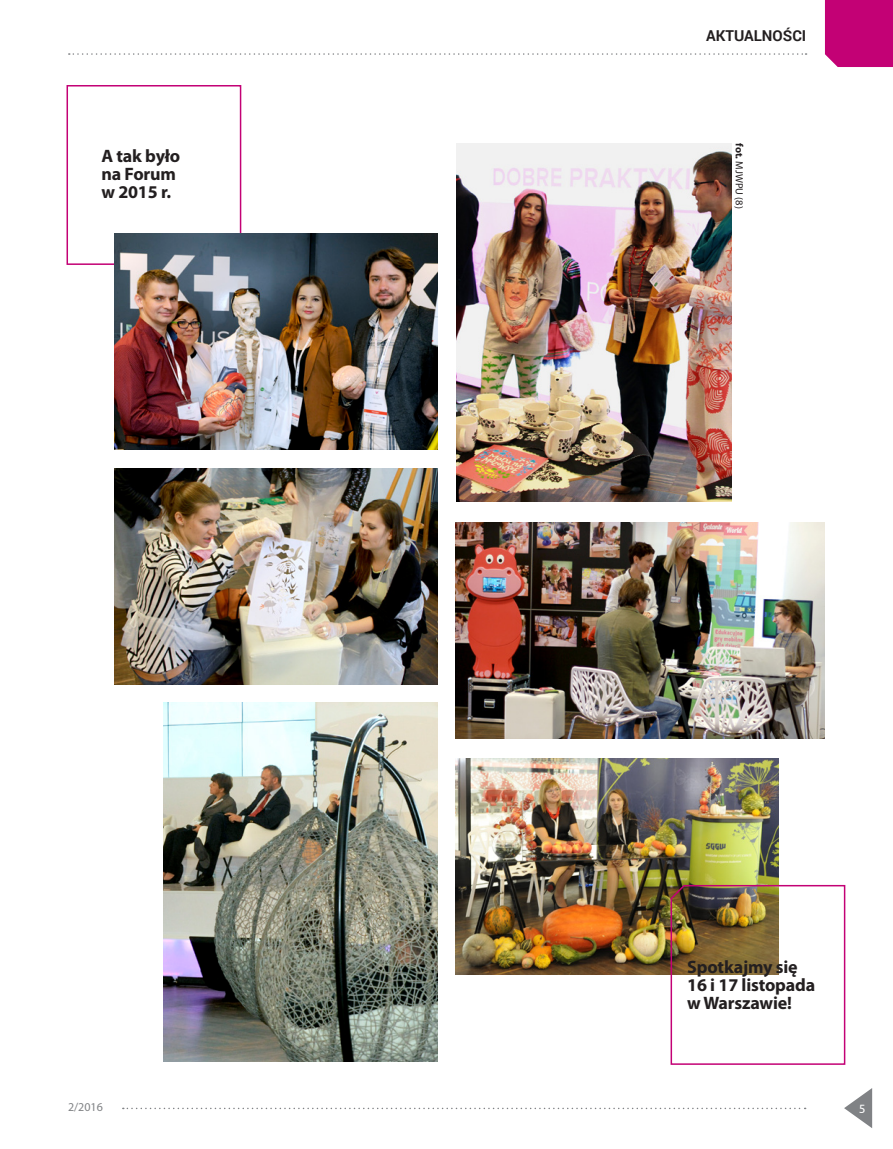
<style>
.page{position:relative;width:893px;height:1149px;background:#fff}
.page>*{position:absolute;margin:0;border:0;box-sizing:border-box;transform-origin:0 0}
.podstawowy{font:700 18px/18px "Myriad Pro";letter-spacing:-.01em;color:#231f20}
.sekcja{font:700 15px "Roboto";color:#231f20}
.t1{font:12px "Myriad Pro";color:#808285}
.t2{font:12px "Ubuntu";color:#fff}
.okladka-nr-rok{font:10.5px "Myriad Pro";color:#231f20}
.s1{font-weight:700}
</style>
<div class="page">
<svg style="left:123px;top:1107px;width:683px;height:1px"></svg>
<svg style="left:844px;top:1088px;width:28px;height:39px"></svg>
<svg style="left:69px;top:53px;width:738px;height:2px"></svg>
<svg style="left:66px;top:85px;width:176px;height:180px"></svg>
<div style="left:825px;top:0;width:68px;height:67px;background:#c30175"></div>
<img style="left:455px;top:758px;width:323px;height:216px">
<img style="left:457px;top:143px;width:274px;height:359px">
<img style="left:163px;top:702px;width:275px;height:359px">
<img style="left:114px;top:468px;width:323px;height:216px">
<img style="left:115px;top:233px;width:322px;height:216px">
<svg style="left:670px;top:883px;width:176px;height:182px"></svg>
<img style="left:455px;top:522px;width:370px;height:216px">
<p class="sekcja" style="left:706px;top:26px;width:102px">AKTUALNOŚCI</p>
<p class="podstawowy" style="left:101px;top:146px;width:80px">A tak było na Forum w 2015 r.</p>
<p class="okladka-nr-rok" style="left:746px;top:143px;width:67px;rotate:90deg"><span class="s1">fot.</span> MJWPU (8)</p>
<p class="podstawowy" style="left:687px;top:956px;width:130px">Spotkajmy się<br>16 i 17 listopada w Warszawie!</p>
<p class="t1" style="left:68px;top:1099px;width:36px">2/2016</p>
<p class="t2" style="left:859px;top:1100px;width:8px">5</p>
</div>
